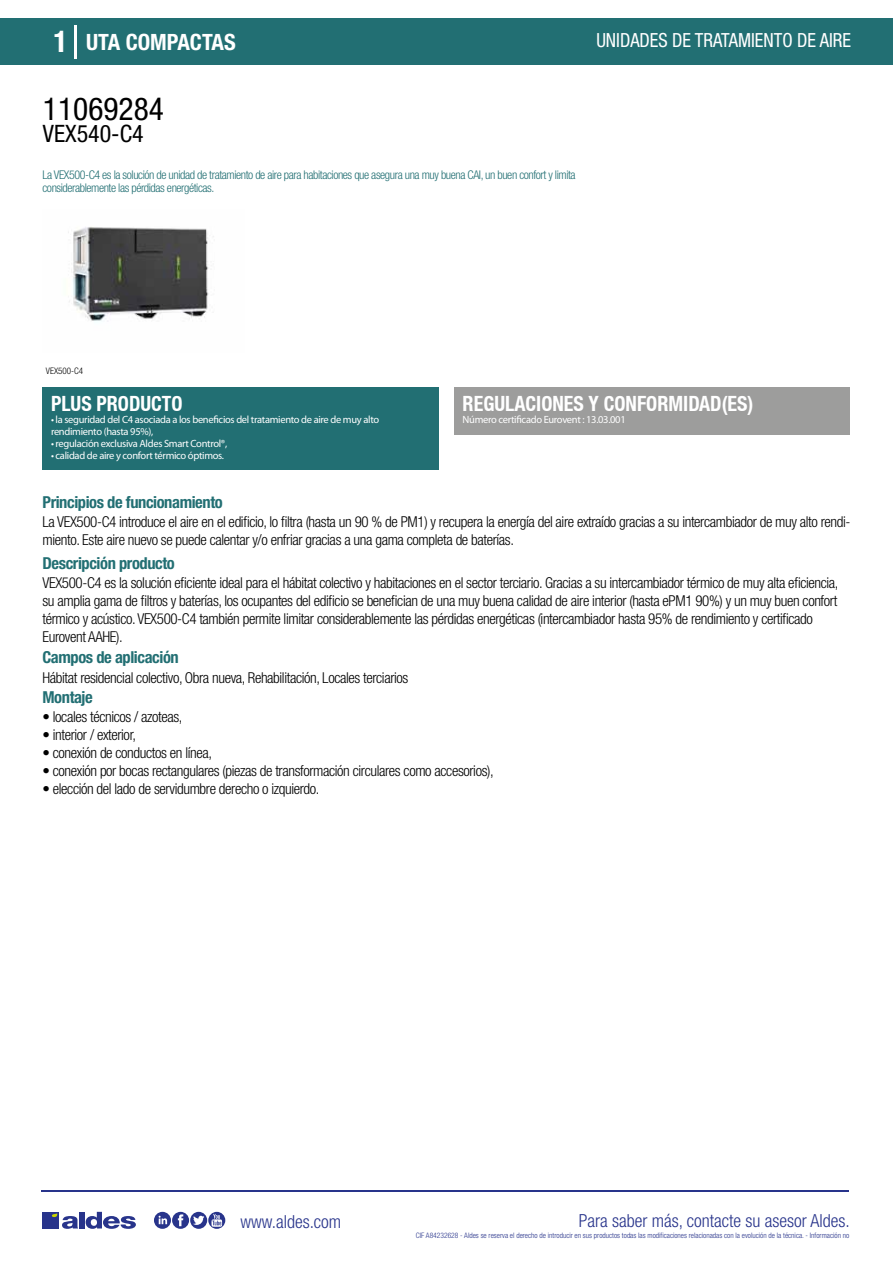
<style>
.page{position:relative;width:893px;height:1263px;background:#fff}
.page>*{position:absolute;margin:0;border:0;box-sizing:border-box;transform-origin:0 0}
.t1{font:condensed 31.5px "Helvetica Neue LT Std";color:#000}
.t2{font:condensed 24px "Helvetica Neue LT Std";color:#000}
.t3{font:700 condensed 22.5px "Helvetica Neue LT Std";color:#fff}
.t4{font:700 condensed 21px "Helvetica Neue";color:#fff;scale:.95 1}
.t5{font:condensed 19.5px "Helvetica Neue LT Std";color:#fff;scale:.95 1}
.t6{font:300 condensed 18px "Helvetica Neue";color:#28348b}
.t7{font:700 condensed 16.5px "Helvetica Neue LT Std";letter-spacing:-.025em;color:#226f73}
.t8{font:300 condensed 15px/18px "Helvetica Neue LT Std";letter-spacing:-.025em;color:#000}
.t9{font:300 condensed 12px/13.5px "Helvetica Neue LT Std";letter-spacing:-.035em;color:#226f73}
.t10{font:10.5px/12px "Myriad Pro";letter-spacing:-.03em;color:#fff}
.t11{font:300 condensed 9px "Helvetica Neue";color:#000}
.t12{font:300 condensed 7.5px "Helvetica Neue";color:#28348b}
.s1{font-size:30px}
</style>
<div class="page">
<div style="left:0;top:18px;width:893px;height:46px;background:#226f73"></div>
<div style="left:454px;top:387px;width:396px;height:48px;background:#9d9d9c"></div>
<div style="left:43px;top:387px;width:396px;height:83px;background:#226f73"></div>
<hr style="left:74px;top:25px;width:2px;height:33px;background:#fff">
<svg style="left:68px;top:227px;width:146px;height:95px"></svg>
<hr style="left:41px;top:1190px;width:808px;height:1px;background:#28348b">
<svg style="left:154px;top:1212px;width:71px;height:17px"></svg>
<div style="left:42px;top:1212px;width:17px;height:16px;background:#28348b"></div>
<div style="left:79px;top:1212px;width:5px;height:16px;background:#28348b"></div>
<svg style="left:86px;top:1212px;width:50px;height:17px"></svg>
<svg style="left:52px;top:1213px;width:26px;height:16px"></svg>
<h3 class="t3" style="left:54px;top:28px;width:184px"><span class="s1">1</span> UTA COMPACTAS</h3>
<h3 class="t5" style="left:596px;top:29px;width:270px">UNIDADES DE TRATAMIENTO DE AIRE</h3>
<h1 class="t1" style="left:43px;top:91px;width:122px">11069284</h1>
<h2 class="t2" style="left:43px;top:120px;width:102px">VEX540-C4</h2>
<p class="t9" style="left:43px;top:167px;width:535px">La VEX500-C4 es la solución de unidad de tratamiento de aire para habitaciones que asegura una muy buena CAI, un buen confort y limita considerablemente las pérdidas energéticas.</p>
<p class="t11" style="left:46px;top:365px;width:39px">VEX500-C4</p>
<h3 class="t4" style="left:51px;top:391px;width:140px">PLUS PRODUCTO</h3>
<p class="t10" style="left:51px;top:413px;width:330px">• la seguridad del C4 asociada a los beneficios del tratamiento de aire de muy alto rendimiento (hasta 95%),</p>
<p class="t10" style="left:51px;top:437px;width:178px">• regulación exclusiva Aldes Smart Control®,</p>
<p class="t10" style="left:51px;top:449px;width:175px">• calidad de aire y confort térmico óptimos.</p>
<p class="t7" style="left:43px;top:492px;width:182px">Principios de funcionamiento</p>
<h3 class="t4" style="left:463px;top:391px;width:308px">REGULACIONES Y CONFORMIDAD(ES)</h3>
<p class="t10" style="left:463px;top:413px;width:165px">Número certificado Eurovent : 13.03.001</p>
<p class="t8" style="left:43px;top:513px;width:809px">La VEX500-C4 introduce el aire en el edificio, lo filtra (hasta un 90 % de PM1) y recupera la energía del aire extraído gracias a su intercambiador de muy alto rendi&shy;miento. Este aire nuevo se puede calentar y/o enfriar gracias a una gama completa de baterías.</p>
<p class="t8" style="left:43px;top:573px;width:797px">VEX500-C4 es la solución eficiente ideal para el hábitat colectivo y habitaciones en el sector terciario. Gracias a su intercambiador térmico de muy alta eficiencia, su amplia gama de filtros y baterías, los ocupantes del edificio se benefician de una muy buena calidad de aire interior (hasta ePM1 90%) y un muy buen confort térmico y acústico. VEX500-C4 también permite limitar considerablemente las pérdidas energéticas (intercambiador hasta 95% de rendimiento y certificado Eurovent AAHE).</p>
<p class="t8" style="left:43px;top:668px;width:367px">Hábitat residencial colectivo, Obra nueva, Rehabilitación, Locales terciarios</p>
<p class="t8" style="left:43px;top:708px;width:141px">• locales técnicos / azoteas,</p>
<p class="t8" style="left:43px;top:726px;width:95px">• interior / exterior,</p>
<p class="t8" style="left:43px;top:744px;width:171px">• conexión de conductos en línea,</p>
<p class="t8" style="left:43px;top:762px;width:453px">• conexión por bocas rectangulares (piezas de transformación circulares como accesorios),</p>
<p class="t8" style="left:43px;top:780px;width:278px">• elección del lado de servidumbre derecho o izquierdo.</p>
<p class="t7" style="left:43px;top:553px;width:134px">Descripción producto</p>
<p class="t7" style="left:43px;top:647px;width:138px">Campos de aplicación</p>
<p class="t7" style="left:43px;top:687px;width:52px">Montaje</p>
<p class="t6" style="left:240px;top:1211px;width:102px">www.aldes.com</p>
<p class="t6" style="left:579px;top:1211px;width:272px">Para saber más, contacte su asesor Aldes.</p>
<p class="t12" style="left:416px;top:1230px;width:435px">CIF A84232628 - Aldes se reserva el derecho de introducir en sus productos todas las modificaciones relacionadas con la evolución de la técnica. - Información no</p>
</div>
